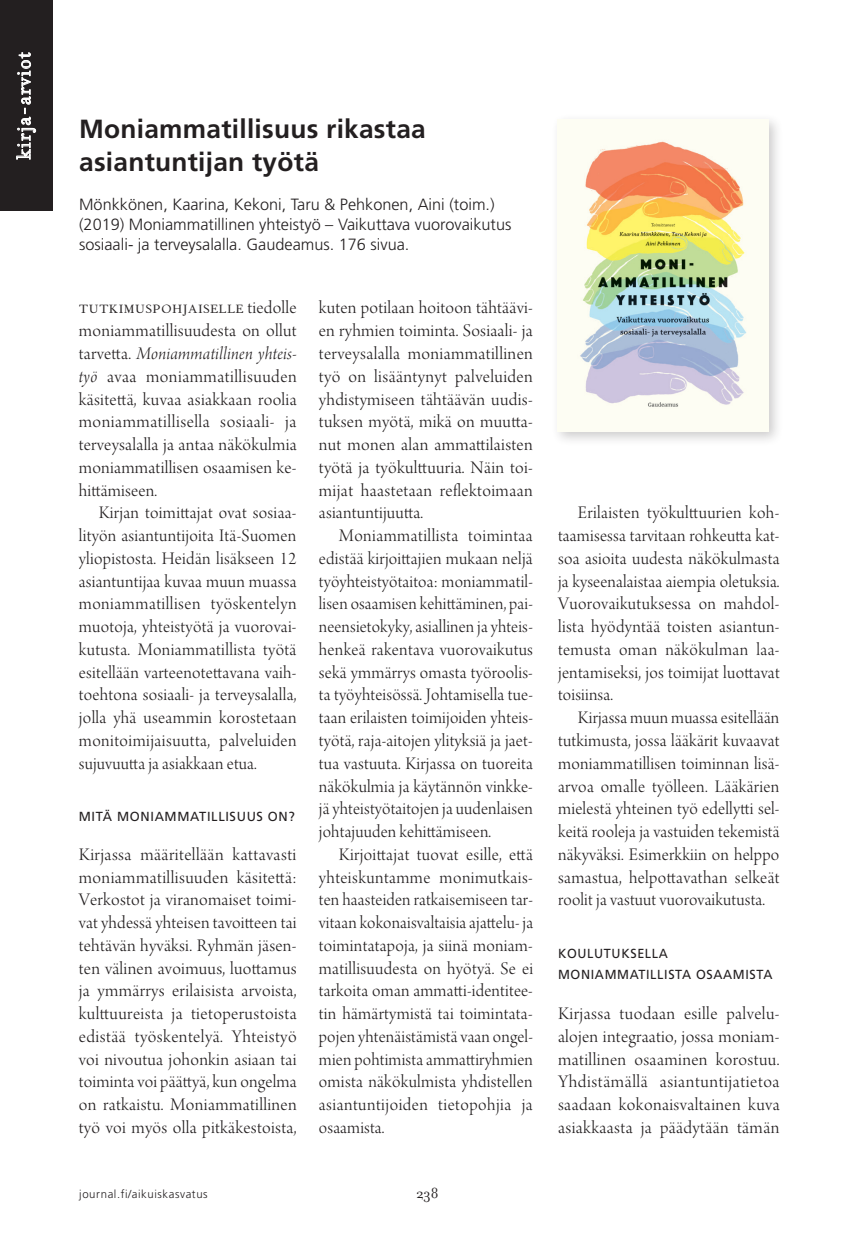
<style>
.page{position:relative;width:859px;height:1241px;background:#fff}
.page>*{position:absolute;margin:0;border:0;box-sizing:border-box;transform-origin:0 0}
.t1{font:700 26.25px/33.2px "Frutiger LT Std";letter-spacing:.01em;color:#231f20}
.t2{font:21px "Filosofia OT";letter-spacing:.05em;color:#fff}
.t3{font:18.72px/22.8px "Arno Pro Light Display";letter-spacing:.015em;color:#231f20;text-align:justify}
.t4{font:18.72px "Arno Pro Light Italic Display";letter-spacing:.015em;color:#231f20}
.t5{font:300 16.28px/19.6px "Frutiger LT Std";color:#231f20}
.t6{font:15.75px "Filosofia OT";color:#231f20}
.t7{font:14.53px "Fournier MT Regular SC";letter-spacing:.01em;color:#231f20}
.t8{font:13.12px/21px "Frutiger LT Std";letter-spacing:.05em;color:#231f20;scale:.96 1}
.t9{font:13.12px "Frutiger LT Std";letter-spacing:.05em;color:#231f20}
.t10{font:300 11.38px "Frutiger LT Std";letter-spacing:.05em;color:#231f20}
.s1{font-family:"Arno Pro Light Display";font-size:18.72px}
.s2{font-family:"Arno Pro Light Display"}
.s3{font-family:"Arno Pro Light Italic Display"}
</style>
<div class="page">
<div style="left:0;top:0;width:53px;height:211px;background:#231f20"></div>
<svg style="left:16px;top:52px;width:20px;height:108px"></svg>
<div style="left:550px;top:113px;width:232px;height:333px;background:#231f20;opacity:.23"></div>
<img style="left:557px;top:120px;width:211px;height:312px">
<p class="t2" style="left:12px;top:159px;width:109px;rotate:-90deg">kirja-arviot</p>
<h1 class="t1" style="left:79px;top:112px;width:348px">Moniammatillisuus rikastaa asiantuntijan työtä</h1>
<p class="t5" style="left:79px;top:195px;width:433px">Mönkkönen, Kaarina, Kekoni, Taru &amp; Pehkonen, Aini (toim.) (2019) Moniammatillinen yhteistyö – Vaikuttava vuorovaikutus sosiaali- ja terveysalalla. Gaudeamus. 176 sivua.</p>
<p class="t7" style="left:79px;top:301px;width:219px">TUTKIMUSPOHJAISELLE <span class="s1">tiedolle</span></p>
<p class="t3" style="left:79px;top:320px;width:219px">moniammatillisuudesta on ollut</p>
<p class="t4" style="left:79px;top:343px;width:219px"><span class="s2">tarvetta.</span> Moniammatillinen yhteis-</p>
<p class="t3" style="left:79px;top:366px;width:219px"><span class="s3">työ</span> avaa moniammatillisuuden käsitettä, kuvaa asiakkaan roolia moniammatillisella sosiaali- ja terveysalalla ja antaa näkökulmia moniammatillisen osaamisen ke&shy;hittämiseen.</p>
<p class="t3" style="left:79px;top:502px;width:219px;text-indent:20px">Kirjan toimittajat ovat sosiaa&shy;lityön asiantuntijoita Itä-Suomen yliopistosta. Heidän lisäkseen 12 asiantuntijaa kuvaa muun muassa moniammatillisen työskentelyn muotoja, yhteistyötä ja vuorovai&shy;kutusta. Moniammatillista työtä esitellään varteenotettavana vaih&shy;toehtona sosiaali- ja terveysalalla, jolla yhä useammin korostetaan monitoimijaisuutta, palveluiden sujuvuutta ja asiakkaan etua.</p>
<p class="t9" style="left:79px;top:808px;width:217px">MITÄ MONIAMMATILLISUUS ON?</p>
<p class="t3" style="left:79px;top:844px;width:219px">Kirjassa määritellään kattavasti moniammatillisuuden käsitettä:<br>Verkostot ja viranomaiset toimi&shy;vat yhdessä yhteisen tavoitteen tai tehtävän hyväksi. Ryhmän jäsen&shy;ten välinen avoimuus, luottamus ja ymmärrys erilaisista arvoista, kulttuureista ja tietoperustoista edistää työskentelyä. Yhteistyö voi nivoutua johonkin asiaan tai toiminta voi päättyä, kun ongelma on ratkaistu. Moniammatillinen työ voi myös olla pitkäkestoista,</p>
<p class="t3" style="left:319px;top:298px;width:215px">kuten potilaan hoitoon tähtäävi&shy;en ryhmien toiminta. Sosiaali- ja terveysalalla moniammatillinen työ on lisääntynyt palveluiden yhdistymiseen tähtäävän uudis&shy;tuksen myötä, mikä on muutta&shy;nut monen alan ammattilaisten työtä ja työkulttuuria. Näin toi&shy;mijat haastetaan reflektoimaan asiantuntijuutta.</p>
<p class="t3" style="left:319px;top:525px;width:215px;text-indent:20px">Moniammatillista toimintaa edistää kirjoittajien mukaan neljä työyhteistyötaitoa: moniammatil&shy;lisen osaamisen kehittäminen, pai&shy;neensietokyky, asiallinen ja yhteis&shy;henkeä rakentava vuorovaikutus sekä ymmärrys omasta työroolis&shy;ta työyhteisössä. Johtamisella tue&shy;taan erilaisten toimijoiden yhteis&shy;työtä, raja-aitojen ylityksiä ja jaet&shy;tua vastuuta. Kirjassa on tuoreita näkökulmia ja käytännön vinkke&shy;jä yhteistyötaitojen ja uudenlaisen johtajuuden kehittämiseen.</p>
<p class="t3" style="left:319px;top:844px;width:215px;text-indent:20px">Kirjoittajat tuovat esille, että yhteiskuntamme monimutkais&shy;ten haasteiden ratkaisemiseen tar&shy;vitaan kokonaisvaltaisia ajattelu- ja toimintatapoja, ja siinä moniam&shy;matillisuudesta on hyötyä. Se ei tarkoita oman ammatti-identitee&shy;tin hämärtymistä tai toimintata&shy;pojen yhtenäistämistä vaan ongel&shy;mien pohtimista ammattiryhmien omista näkökulmista yhdistellen asiantuntijoiden tietopohjia ja osaamista.</p>
<p class="t10" style="left:79px;top:1187px;width:130px">journal.fi/aikuiskasvatus</p>
<p class="t6" style="left:416px;top:1183px;width:24px">238</p>
<p class="t3" style="left:558px;top:502px;width:223px;text-indent:20px">Erilaisten työkulttuurien koh&shy;taamisessa tarvitaan rohkeutta kat&shy;soa asioita uudesta näkökulmasta ja kyseenalaistaa aiempia oletuksia.<br>Vuorovaikutuksessa on mahdol&shy;lista hyödyntää toisten asiantun&shy;temusta oman näkökulman laa&shy;jentamiseksi, jos toimijat luottavat toisiinsa.</p>
<p class="t3" style="left:558px;top:707px;width:223px;text-indent:20px">Kirjassa muun muassa esitellään tutkimusta, jossa lääkärit kuvaavat moniammatillisen toiminnan lisä&shy;arvoa omalle työlleen. Lääkärien mielestä yhteinen työ edellytti sel&shy;keitä rooleja ja vastuiden tekemistä näkyväksi. Esimerkkiin on helppo samastua, helpottavathan selkeät roolit ja vastuut vuorovaikutusta.</p>
<p class="t8" style="left:558px;top:942px;width:225px">KOULUTUKSELLA<br>MONIAMMATILLISTA OSAAMISTA</p>
<p class="t3" style="left:558px;top:1003px;width:223px">Kirjassa tuodaan esille palvelu&shy;alojen integraatio, jossa moniam&shy;matillinen osaaminen korostuu.<br>Yhdistämällä asiantuntijatietoa saadaan kokonaisvaltainen kuva asiakkaasta ja päädytään tämän</p>
</div>
